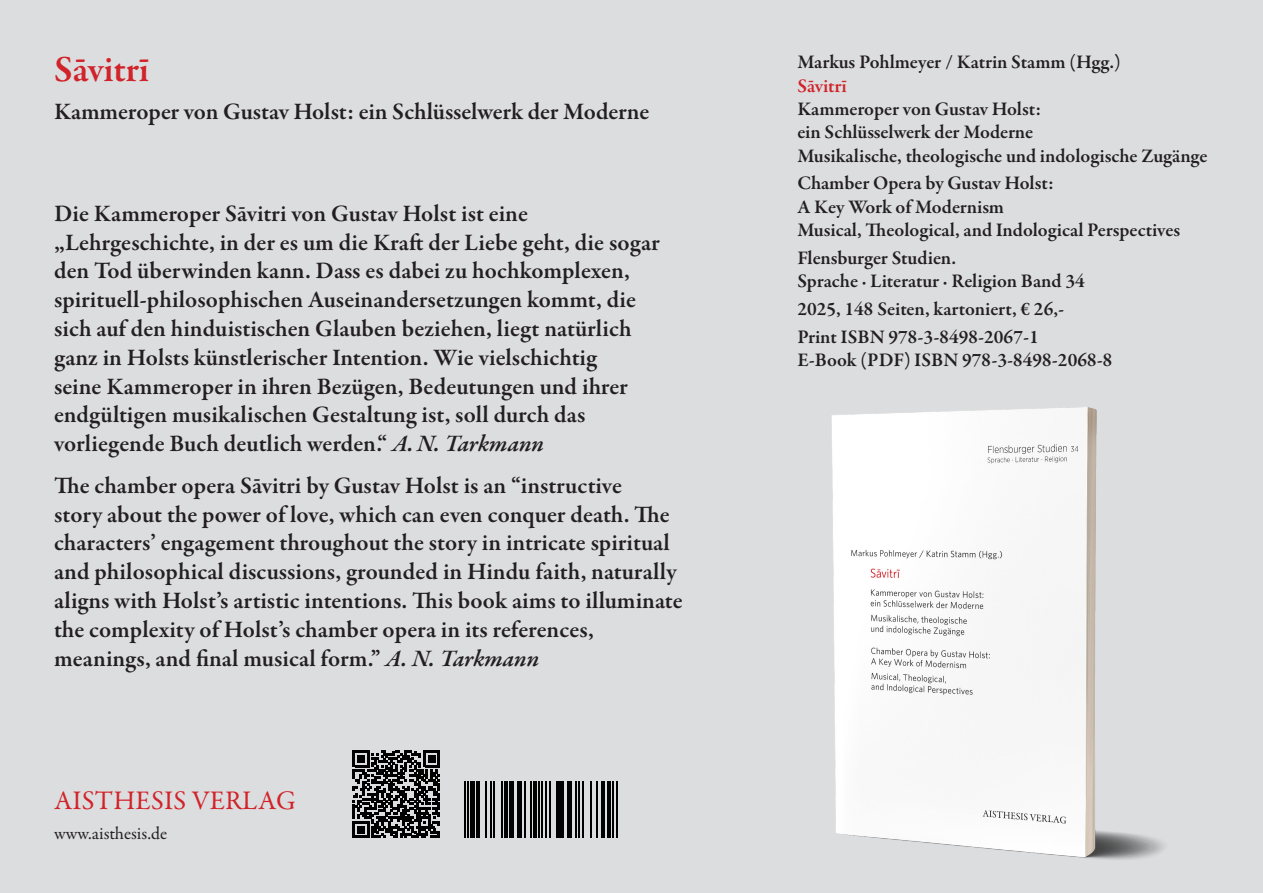
<style>
.page{position:relative;width:1263px;height:893px;background:#dcdddf}
.page>*{position:absolute;margin:0;border:0;box-sizing:border-box;transform-origin:0 0}
.t1{font:600 37.5px "Garamond Premr Pro";letter-spacing:-.005em;color:#d1232a}
.t2{font:27px "Garamond Premr Pro";letter-spacing:.01em;color:#d1232a}
.t3{font:600 24px/28.8px "Garamond Premr Pro";color:#231f20}
.t4{font:600 19.5px/23.4px "Garamond Premr Pro";color:#231f20}
.t5{font:600 19.5px "Garamond Premr Pro";letter-spacing:-.005em;color:#d1232a}
.t6{font:18px "Garamond Premr Pro";color:#231f20}
.s1{font-style:italic}
</style>
<div class="page">
<hr style="left:464px;top:782px;width:1px;height:56px;background:#000">
<hr style="left:467px;top:782px;width:2px;height:56px;background:#000">
<div style="left:470px;top:782px;width:5px;height:56px;background:#000"></div>
<hr style="left:477px;top:782px;width:3px;height:56px;background:#000">
<hr style="left:485px;top:782px;width:1px;height:56px;background:#000">
<hr style="left:490px;top:782px;width:1px;height:56px;background:#000">
<hr style="left:493px;top:782px;width:2px;height:56px;background:#000">
<hr style="left:501px;top:782px;width:2px;height:56px;background:#000">
<hr style="left:504px;top:782px;width:3px;height:56px;background:#000">
<div style="left:509px;top:782px;width:5px;height:56px;background:#000"></div>
<div style="left:517px;top:782px;width:5px;height:56px;background:#000"></div>
<hr style="left:524px;top:782px;width:1px;height:56px;background:#000">
<hr style="left:530px;top:782px;width:2px;height:56px;background:#000">
<hr style="left:533px;top:782px;width:4px;height:56px;background:#000">
<hr style="left:538px;top:782px;width:2px;height:56px;background:#000">
<hr style="left:541px;top:782px;width:2px;height:56px;background:#000">
<hr style="left:545px;top:782px;width:1px;height:56px;background:#000">
<hr style="left:549px;top:782px;width:2px;height:56px;background:#000">
<hr style="left:556px;top:782px;width:3px;height:56px;background:#000">
<hr style="left:561px;top:782px;width:3px;height:56px;background:#000">
<div style="left:567px;top:782px;width:5px;height:56px;background:#000"></div>
<hr style="left:575px;top:782px;width:2px;height:56px;background:#000">
<hr style="left:579px;top:782px;width:1px;height:56px;background:#000">
<hr style="left:582px;top:782px;width:1px;height:56px;background:#000">
<hr style="left:590px;top:782px;width:2px;height:56px;background:#000">
<hr style="left:596px;top:782px;width:2px;height:56px;background:#000">
<hr style="left:601px;top:782px;width:3px;height:56px;background:#000">
<hr style="left:608px;top:782px;width:3px;height:56px;background:#000">
<hr style="left:613px;top:782px;width:1px;height:56px;background:#000">
<hr style="left:616px;top:782px;width:1px;height:56px;background:#000">
<svg style="left:353px;top:751px;width:87px;height:87px"></svg>
<img style="left:831px;top:407px;width:333px;height:453px">
<h1 class="t1" style="left:54px;top:47px;width:96px">Sāvitrī</h1>
<p class="t3" style="left:54px;top:97px;width:597px">Kammeroper von Gustav Holst: ein Schlüsselwerk der Moderne</p>
<p class="t3" style="left:54px;top:199px;width:607px">Die Kammeroper Sāvitri von Gustav Holst ist eine „Lehrgeschichte, in der es um die Kraft der Liebe geht, die sogar den Tod überwinden kann. Dass es dabei zu hochkomplexen, spirituell-philosophischen Auseinandersetzungen kommt, die sich auf den hinduistischen Glauben beziehen, liegt natürlich ganz in Holsts künstlerischer Intention. Wie vielschichtig<br>seine Kammeroper in ihren Bezügen, Bedeutungen und ihrer endgültigen musikalischen Gestaltung ist, soll durch das vorliegende Buch deutlich werden.“ <span class="s1">A.N. Tarkmann</span></p>
<p class="t3" style="left:54px;top:471px;width:630px">The chamber opera Sāvitri by Gustav Holst is an “instructive<br>story about the power of love, which can even conquer death. The characters’ engagement throughout the story in intricate spiritual and philosophical discussions, grounded in Hindu faith, naturally aligns with Holst’s artistic intentions. This book aims to illuminate the complexity of Holst’s chamber opera in its references, meanings, and final musical form.” <span class="s1">A. N. Tarkmann</span></p>
<p class="t2" style="left:54px;top:784px;width:243px">AISTHESIS VERLAG</p>
<p class="t6" style="left:54px;top:822px;width:115px">www.aisthesis.de</p>
<p class="t4" style="left:797px;top:51px;width:325px">Markus Pohlmeyer / Katrin Stamm (Hgg.)</p>
<p class="t5" style="left:797px;top:74px;width:51px">Sāvitrī</p>
<p class="t4" style="left:797px;top:98px;width:412px">Kammeroper von Gustav Holst:<br>ein Schlüsselwerk der Moderne<br>Musikalische, theologische und indologische Zugänge</p>
<p class="t4" style="left:797px;top:172px;width:384px">Chamber Opera by Gustav Holst:<br>A Key Work of Modernism<br>Musical, Theological, and Indological Perspectives</p>
<p class="t4" style="left:797px;top:246px;width:289px">Flensburger Studien.<br>Sprache · Literatur · Religion Band 34</p>
<p class="t4" style="left:797px;top:295px;width:268px;line-height:27.6px">2025, 148 Seiten, kartoniert, € 26,-<br>Print ISBN 978-3-8498-2067-1</p>
<p class="t4" style="left:797px;top:349px;width:317px">E-Book (PDF) ISBN 978-3-8498-2068-8</p>
</div>
